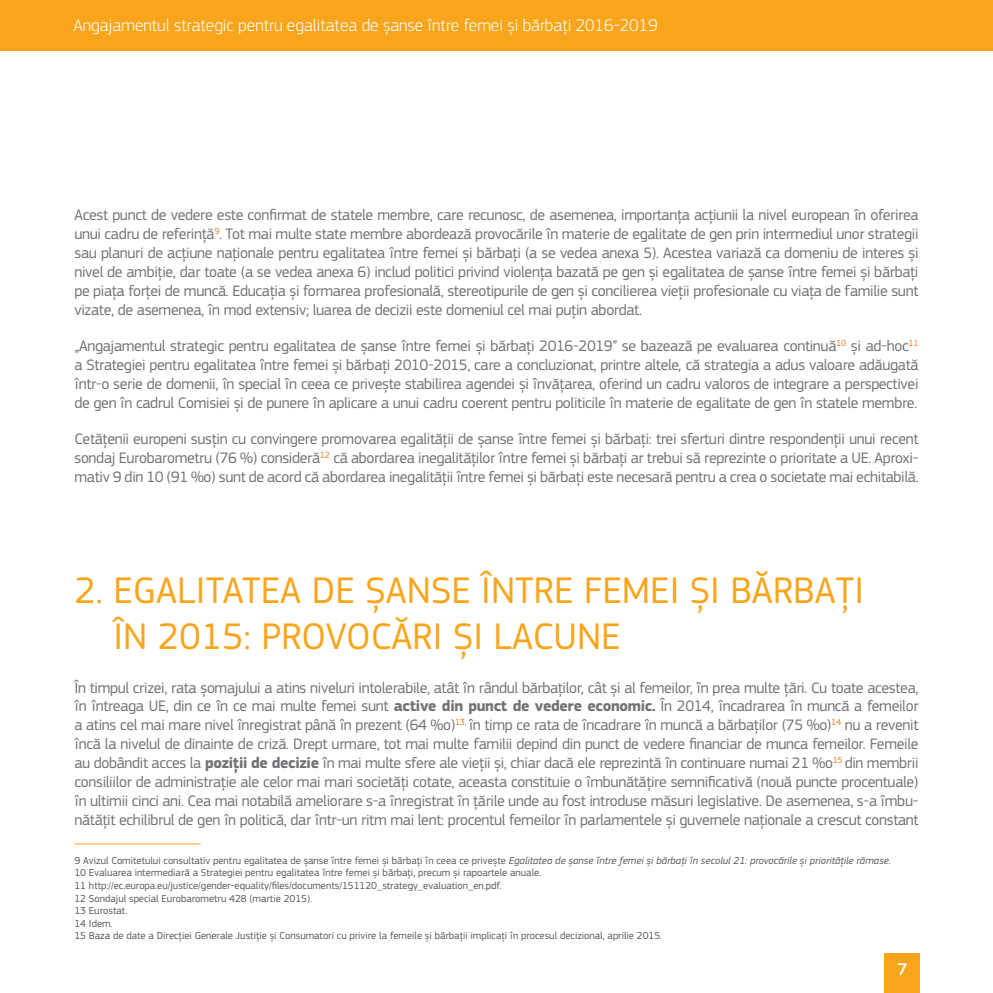
<style>
.page{position:relative;width:993px;height:993px;background:#fff}
.page>*{position:absolute;margin:0;border:0;box-sizing:border-box;transform-origin:0 0}
.title_main{font:38.5px/46.2px "EC Square Sans Pro";color:#f9a51b}
.t1{font:300 17.5px "EC Square Sans Pro";color:#fff}
.t2{font:500 17.5px "EC Square Sans Pro";color:#fff}
.body_1{font:15.75px/18.9px "EC Square Sans Pro";letter-spacing:-.02em;color:#717275;text-align:justify}
.footnotes{font:10.5px "EC Square Sans Pro";color:#57585a}
.s1{font-style:italic}
.s2{font-weight:700}
</style>
<div class="page">
<div style="left:884px;top:952px;width:35px;height:40px;background:#f9a51b"></div>
<div style="left:0;top:0;width:992px;height:51px;background:#f9a51b"></div>
<hr style="left:74px;top:843px;width:126px;height:1px;background:#f9a51b">
<p class="t1" style="left:73px;top:15px;width:585px">Angajamentul strategic pentru egalitatea de șanse între femei și bărbați 2016-2019</p>
<p class="body_1" style="left:74px;top:205px;width:845px">Acest punct de vedere este confirmat de statele membre, care recunosc, de asemenea, importanța acțiunii la nivel european în oferirea unui cadru de referință<sup>9</sup>. Tot mai multe state membre abordează provocările în materie de egalitate de gen prin intermediul unor strategii sau planuri de acțiune naționale pentru egalitatea între femei și bărbați (a se vedea anexa 5). Acestea variază ca domeniu de interes și nivel de ambiție, dar toate (a se vedea anexa 6) includ politici privind violența bazată pe gen și egalitatea de șanse între femei și bărbați pe piața forței de muncă. Educația și formarea profesională, stereotipurile de gen și concilierea vieții profesionale cu viața de familie sunt vizate, de asemenea, în mod extensiv; luarea de decizii este domeniul cel mai puțin abordat.</p>
<p class="body_1" style="left:74px;top:336px;width:845px">„Angajamentul strategic pentru egalitatea de șanse între femei și bărbați 2016-2019” se bazează pe evaluarea continuă<sup>10</sup> și ad‑hoc<sup>11 </sup>a Strategiei pentru egalitatea între femei și bărbați 2010-2015, care a concluzionat, printre altele<span class="s1">,</span> că strategia a adus valoare adăugată într‑o serie de domenii, în special în ceea ce privește stabilirea agendei și învățarea, oferind un cadru valoros de integrare a perspectivei de gen în cadrul Comisiei și de punere în aplicare a unui cadru coerent pentru politicile în materie de egalitate de gen în statele membre.</p>
<p class="body_1" style="left:74px;top:429px;width:845px">Cetățenii europeni susțin cu convingere promovarea egalității de șanse între femei și bărbați: trei sferturi dintre respondenții unui recent sondaj Eurobarometru (76 %) consideră<sup>12</sup> că abordarea inegalităților între femei și bărbați ar trebui să reprezinte o prioritate a UE. Aproxi&shy;mativ 9 din 10 (91 %o) sunt de acord că abordarea inegalității între femei și bărbați este necesară pentru a crea o societate mai echitabilă.</p>
<p class="title_main" style="left:113px;top:566px;width:752px;text-indent:-39px">2. EGALITATEA DE ȘANSE ÎNTRE FEMEI ȘI BĂRBAȚI<br>ÎN 2015: PROVOCĂRI ȘI LACUNE</p>
<p class="body_1" style="left:74px;top:677px;width:845px">În timpul crizei, rata șomajului a atins niveluri intolerabile, atât în rândul bărbaților, cât și al femeilor, în prea multe țări. Cu toate acestea, în întreaga UE, din ce în ce mai multe femei sunt <span class="s2">active din punct de vedere economic.</span> În 2014, încadrarea în muncă a femeilor a atins cel mai mare nivel înregistrat până în prezent (64 %o)<sup>13,</sup> în timp ce rata de încadrare în muncă a bărbaților (75 %o)<sup>14</sup> nu a revenit încă la nivelul de dinainte de criză. Drept urmare, tot mai multe familii depind din punct de vedere financiar de munca femeilor. Femeile au dobândit acces la <span class="s2">poziții de decizie</span> în mai multe sfere ale vieții și, chiar dacă ele reprezintă în continuare numai 21 %o<sup>15</sup> din membrii consiliilor de administrație ale celor mai mari societăți cotate, aceasta constituie o îmbunătățire semnificativă (nouă puncte procentuale) în ultimii cinci ani. Cea mai notabilă ameliorare s‑a înregistrat în țările unde au fost introduse măsuri legislative. De asemenea, s‑a îmbu&shy;nătățit echilibrul de gen în politică, dar într‑un ritm mai lent: procentul femeilor în parlamentele și guvernele naționale a crescut constant</p>
<p class="footnotes" style="left:74px;top:853px;width:817px">9 Avizul Comitetului consultativ pentru egalitatea de șanse între femei și bărbați în ceea ce privește <span class="s1">Egalitatea de șanse între femei și bărbați în secolul 21: provocările și prioritățile rămase.</span></p>
<p class="footnotes" style="left:74px;top:866px;width:468px">10 Evaluarea intermediară a Strategiei pentru egalitatea între femei și bărbați, precum și rapoartele anuale.</p>
<p class="footnotes" style="left:74px;top:879px;width:428px">11 http://ec.europa.eu/justice/gender‑equality/files/documents/151120_strategy_evaluation_en.pdf.</p>
<p class="footnotes" style="left:74px;top:891px;width:239px">12 Sondajul special Eurobarometru 428 (martie 2015).</p>
<p class="footnotes" style="left:74px;top:904px;width:54px">13 Eurostat.</p>
<p class="footnotes" style="left:74px;top:916px;width:40px">14 Idem.</p>
<p class="footnotes" style="left:74px;top:929px;width:589px">15 Baza de date a Direcției Generale Justiție și Consumatori cu privire la femeile și bărbații implicați în procesul decizional, aprilie 2015.</p>
<p class="t2" style="left:897px;top:958px;width:12px">7</p>
</div>
